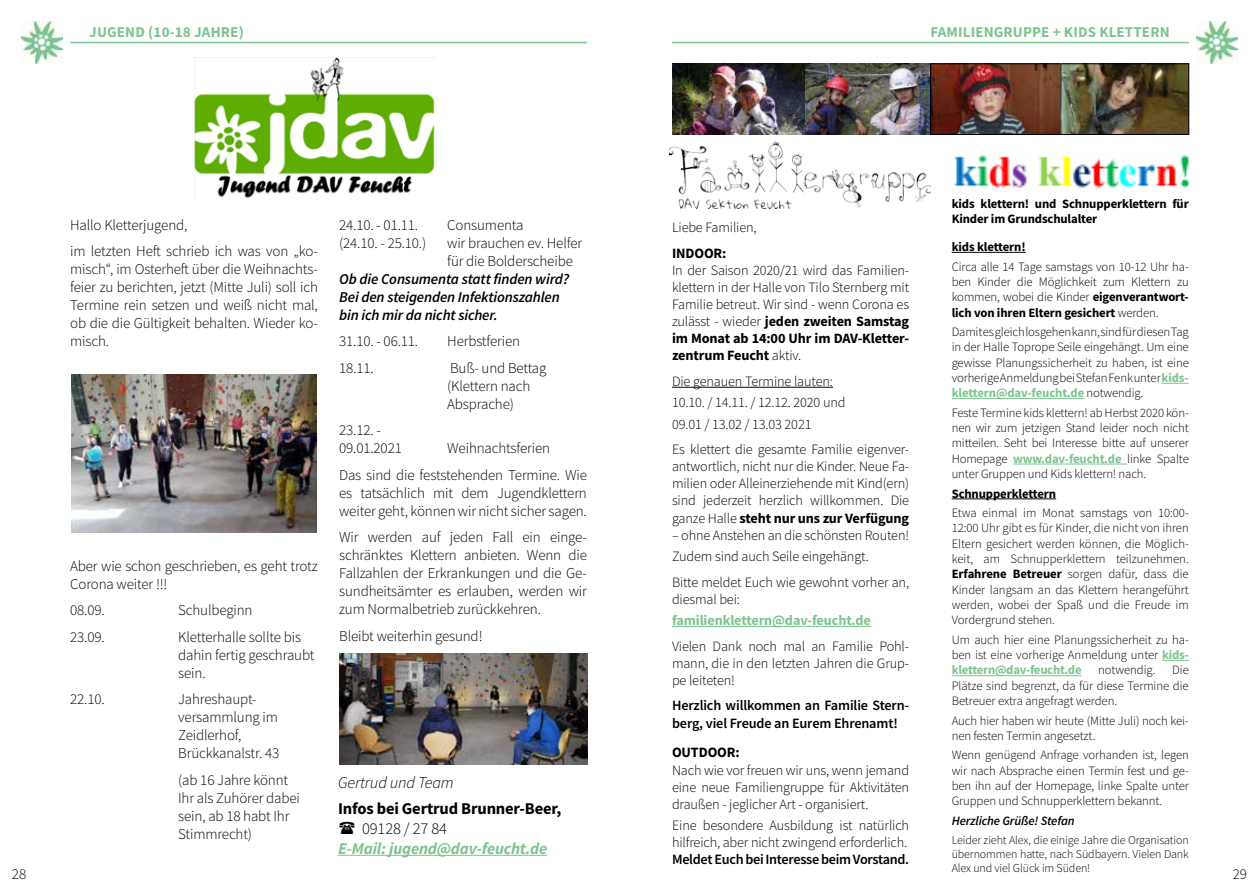
<style>
.page{position:relative;width:1259px;height:893px;background:#fff}
.page>*{position:absolute;margin:0;border:0;box-sizing:border-box;transform-origin:0 0}
.t1{font:700 16.5px "Source Sans Pro";color:#000}
.t2{font:italic 700 16.5px "Source Sans Pro";letter-spacing:-.01em;color:#7ec490}
.t3{font:italic 300 16.5px "Source Sans Pro";letter-spacing:-.01em;color:#000}
.t4{font:300 16.5px "Source Sans Pro";letter-spacing:-.01em;color:#000}
.t5{font:300 15px/18px "Source Sans Pro";letter-spacing:-.01em;color:#000}
.t6{font:italic 600 15px/18px "Source Sans Pro";letter-spacing:-.01em;color:#000}
.t7{font:700 15px "Source Sans Pro";letter-spacing:.01em;color:#7ec490}
.t8{font:300 14.25px/17.1px "Source Sans Pro";letter-spacing:-.01em;color:#000;text-align:justify}
.t9{font:600 14.25px/17.1px "Source Sans Pro";letter-spacing:-.01em;color:#000}
.t10{font:700 14.25px "Source Sans Pro";letter-spacing:-.01em;color:#7ec490}
.t11{font:700 14.25px "Source Sans Pro";letter-spacing:-.01em;color:#000}
.t12{font:300 12.75px/15.3px "Source Sans Pro";letter-spacing:-.01em;color:#000;text-align:justify}
.t13{font:700 12.75px/15.3px "Source Sans Pro";letter-spacing:-.01em;color:#000}
.t14{font:italic 600 12.75px "Source Sans Pro";letter-spacing:-.01em;color:#000}
.t15{font:300 12px/14.4px "Source Sans Pro";letter-spacing:-.01em;color:#000;text-align:justify}
.s1{font-weight:700}
.s2{font-weight:700;color:#7ec490}
</style>
<div class="page">
<img style="left:1196px;top:21px;width:41px;height:43px">
<hr style="left:672px;top:42px;width:516px;height:1px;background:#7ec490">
<img style="left:21px;top:21px;width:42px;height:43px">
<hr style="left:70px;top:42px;width:517px;height:1px;background:#7ec490">
<img style="left:194px;top:57px;width:241px;height:142px">
<hr style="left:338px;top:855px;width:209px;height:1px;background:#7ec490">
<img style="left:954px;top:154px;width:234px;height:34px">
<hr style="left:672px;top:387px;width:161px;height:1px;background:#000">
<hr style="left:672px;top:626px;width:199px;height:1px;background:#7ec490">
<hr style="left:951px;top:252px;width:74px;height:1px;background:#000">
<svg style="left:1161px;top:383px;width:27px;height:1px"></svg>
<hr style="left:951px;top:398px;width:133px;height:1px;background:#7ec490">
<hr style="left:1013px;top:464px;width:114px;height:1px;background:#7ec490">
<hr style="left:951px;top:499px;width:105px;height:1px;background:#000">
<svg style="left:1162px;top:660px;width:26px;height:1px"></svg>
<hr style="left:951px;top:675px;width:130px;height:1px;background:#7ec490">
<img style="left:670px;top:141px;width:260px;height:68px">
<img style="left:672px;top:64px;width:133px;height:70px">
<img style="left:805px;top:64px;width:382px;height:70px">
<div style="left:930px;top:64px;width:130px;height:71px;border:1px solid #000"></div>
<div style="left:1060px;top:64px;width:129px;height:71px;border:1px solid #000"></div>
<img style="left:72px;top:374px;width:244px;height:159px">
<img style="left:339px;top:654px;width:249px;height:111px">
<p class="t7" style="left:89px;top:22px;width:156px">Jugend (10-18 Jahre)</p>
<p class="t7" style="left:930px;top:22px;width:241px">Familiengruppe + kids klettern</p>
<p class="t13" style="left:951px;top:196px;width:239px">kids klettern! und Schnupperklettern für<br>Kinder im Grundschulalter</p>
<p class="t13" style="left:951px;top:239px;width:76px">kids klettern!</p>
<p class="t12" style="left:951px;top:259px;width:239px">Circa alle 14 Tage samstags von 10-12 Uhr ha&shy;ben Kinder die Möglichkeit zum Klettern zu kommen, wobei die Kinder <span class="s1">eigenverantwort&shy;lich von ihren Eltern gesichert</span> werden.</p>
<p class="t12" style="left:951px;top:324px;width:239px">Damit es gleich losgehen kann, sind für diesen Tag in der Halle Toprope Seile eingehängt. Um eine gewisse Planungssicherheit zu haben, ist eine vorherige Anmeldung bei Stefan Fenk unter <span class="s2">kids&shy;klettern@dav-feucht.de</span> notwendig.</p>
<p class="t12" style="left:951px;top:405px;width:239px">Feste Termine kids klettern! ab Herbst 2020 kön&shy;nen wir zum jetzigen Stand leider noch nicht mitteilen. Seht bei Interesse bitte auf unserer Homepage <span class="s2">www.dav-feucht.de</span> linke Spalte unter Gruppen und Kids klettern! nach.</p>
<p class="t13" style="left:951px;top:485px;width:106px">Schnupperklettern</p>
<p class="t12" style="left:951px;top:505px;width:239px">Etwa einmal im Monat samstags von 10:00- 12:00 Uhr gibt es für Kinder, die nicht von ihren Eltern gesichert werden können, die Möglich&shy;keit, am Schnupperklettern teilzunehmen.<br><span class="s1">Erfahrene Betreuer</span> sorgen dafür, dass die Kinder langsam an das Klettern herangeführt werden, wobei der Spaß und die Freude im Vordergrund stehen.</p>
<p class="t12" style="left:951px;top:632px;width:239px">Um auch hier eine Planungssicherheit zu ha&shy;ben ist eine vorherige Anmeldung unter <span class="s2">kids&shy;klettern@dav-feucht.de</span></p>
<p class="t5" style="left:70px;top:211px;width:249px;line-height:26.5px">Hallo Kletterjugend,<br>im letzten Heft schrieb ich was von „ko-</p>
<p class="t5" style="left:70px;top:260px;width:249px;text-align:justify">misch“, im Osterheft über die Weihnachts&shy;feier zu berichten, jetzt (Mitte Juli) soll ich Termine rein setzen und weiß nicht mal, ob die die Gültigkeit behalten. Wieder ko&shy;misch.</p>
<p class="t5" style="left:339px;top:216px;width:81px">24.10. - 01.11.</p>
<p class="t5" style="left:447px;top:216px;width:78px">Consumenta</p>
<p class="t5" style="left:339px;top:234px;width:89px">(24.10. - 25.10.)</p>
<p class="t5" style="left:447px;top:234px;width:137px">wir brauchen ev. Helfer für die Bolderscheibe</p>
<p class="t6" style="left:339px;top:269px;width:231px">Ob die Consumenta statt finden wird?<br>Bei den steigenden Infektionszahlen bin ich mir da nicht sicher.</p>
<p class="t5" style="left:339px;top:332px;width:81px">31.10. - 06.11.</p>
<p class="t5" style="left:447px;top:332px;width:74px">Herbstferien</p>
<p class="t5" style="left:339px;top:359px;width:36px">18.11.</p>
<p class="t5" style="left:447px;top:359px;width:101px">Buß- und Bettag (Klettern nach<br>Absprache)</p>
<p class="t5" style="left:339px;top:421px;width:64px">23.12. -<br>09.01.2021</p>
<p class="t8" style="left:672px;top:219px;width:86px">Liebe Familien,</p>
<p class="t11" style="left:672px;top:243px;width:56px">Indoor:</p>
<p class="t8" style="left:672px;top:261px;width:239px">In der Saison 2020/21 wird das Familien&shy;klettern in der Halle von Tilo Sternberg mit Familie betreut. Wir sind - wenn Corona es zulässt - wieder <span class="s1">jeden zweiten Samstag im Monat ab 14:00 Uhr im DAV-Kletter&shy;zentrum Feucht</span> aktiv.</p>
<p class="t8" style="left:672px;top:370px;width:175px;line-height:21.3px;text-align:left">Die genauen Termine lauten:<br>10.10. / 14.11. / 12.12. 2020 und<br>09.01 / 13.02 / 13.03 2021</p>
<p class="t8" style="left:672px;top:441px;width:239px">Es klettert die gesamte Familie eigenver&shy;antwortlich, nicht nur die Kinder. Neue Fa&shy;milien oder Alleinerziehende mit Kind(ern) sind jederzeit herzlich willkommen. Die ganze Halle <span class="s1">steht nur uns zur Verfügung</span></p>
<p class="t8" style="left:672px;top:524px;width:239px;line-height:21.3px">– ohne Anstehen an die schönsten Routen!<br>Zudem sind auch Seile eingehängt.</p>
<p class="t8" style="left:672px;top:573px;width:239px">Bitte meldet Euch wie gewohnt vorher an, diesmal bei:</p>
<p class="t10" style="left:672px;top:611px;width:200px">familienklettern@dav-feucht.de</p>
<p class="t8" style="left:672px;top:637px;width:239px">Vielen Dank noch mal an Familie Pohl&shy;mann, die in den letzten Jahren die Grup&shy;pe leiteten!</p>
<p class="t9" style="left:672px;top:697px;width:239px">Herzlich willkommen an Familie Stern&shy;berg, viel Freude an Eurem Ehrenamt!</p>
<p class="t11" style="left:672px;top:743px;width:69px">Outdoor:</p>
<p class="t8" style="left:672px;top:761px;width:239px">Nach wie vor freuen wir uns, wenn jemand eine neue Familiengruppe für Aktivitäten draußen - jeglicher Art - organisiert.</p>
<p class="t8" style="left:672px;top:817px;width:239px">Eine besondere Ausbildung ist natürlich hilfreich, aber nicht zwingend erforderlich.</p>
<p class="t9" style="left:672px;top:851px;width:239px">Meldet Euch bei I nteresse beim Vorstand.</p>
<p class="t5" style="left:339px;top:435px;width:249px;line-height:26.5px;text-indent:108px">Weihnachtsferien<br>Das sind die feststehenden Termine. Wie</p>
<p class="t5" style="left:339px;top:484px;width:249px">es tatsächlich mit dem Jugendklettern weiter geht, können wir nicht sicher sagen.</p>
<p class="t5" style="left:339px;top:528px;width:249px;text-align:justify">Wir werden auf jeden Fall ein einge&shy;schränktes Klettern anbieten. Wenn die Fallzahlen der Erkrankungen und die Ge&shy;sundheitsämter es erlauben, werden wir zum Normalbetrieb zurückkehren.</p>
<p class="t5" style="left:339px;top:627px;width:145px">Bleibt weiterhin gesund!</p>
<p class="t5" style="left:70px;top:557px;width:249px">Aber wie schon geschrieben, es geht trotz<br>Corona weiter !!!</p>
<p class="t5" style="left:70px;top:601px;width:36px">08.09.</p>
<p class="t5" style="left:178px;top:601px;width:76px">Schulbeginn</p>
<p class="t5" style="left:70px;top:628px;width:36px">23.09.</p>
<p class="t5" style="left:178px;top:628px;width:138px">Kletterhalle sollte bis dahin fertig geschraubt sein.</p>
<p class="t5" style="left:70px;top:690px;width:36px">22.10.</p>
<p class="t5" style="left:178px;top:690px;width:103px">Jahreshaupt&shy;versammlung im<br>Zeidlerhof,<br>Brückkanalstr. 43</p>
<p class="t5" style="left:178px;top:771px;width:123px">(ab 16 Jahre könnt<br>Ihr als Zuhörer dabei sein, ab 18 habt Ihr<br>Stimmrecht)</p>
<p class="t12" style="left:1098px;top:662px;width:59px">notwendig.</p>
<p class="t12" style="left:951px;top:662px;width:239px;text-indent:220px">Die Plätze sind begrenzt, da für diese Termine die Betreuer extra angefragt werden.</p>
<p class="t12" style="left:951px;top:713px;width:239px">Auch hier haben wir heute (Mitte Juli) noch kei&shy;nen festen Termin angesetzt.</p>
<p class="t12" style="left:951px;top:747px;width:239px">Wenn genügend Anfrage vorhanden ist, legen wir nach Absprache einen Termin fest und ge&shy;ben ihn auf der Homepage, linke Spalte unter Gruppen und Schnupperklettern bekannt.</p>
<p class="t14" style="left:951px;top:812px;width:124px">Herzliche Grüße! Stefan</p>
<p class="t15" style="left:951px;top:832px;width:239px">Leider zieht Alex, die einige Jahre die Organisation übernommen hatte, nach Südbayern. Vielen Dank Alex und viel Glück im Süden!</p>
<p class="t3" style="left:338px;top:772px;width:117px">Gertrud und Team</p>
<p class="t1" style="left:338px;top:797px;width:225px">Infos bei Gertrud Brunner-Beer,</p>
<p class="t4" style="left:362px;top:818px;width:86px">09128 / 27 84</p>
<p class="t2" style="left:338px;top:837px;width:211px">E-Mail: jugend@dav-feucht.de</p>
<p class="t5" style="left:12px;top:865px;width:16px">28</p>
<p class="t5" style="left:1232px;top:865px;width:16px">29</p>
</div>
